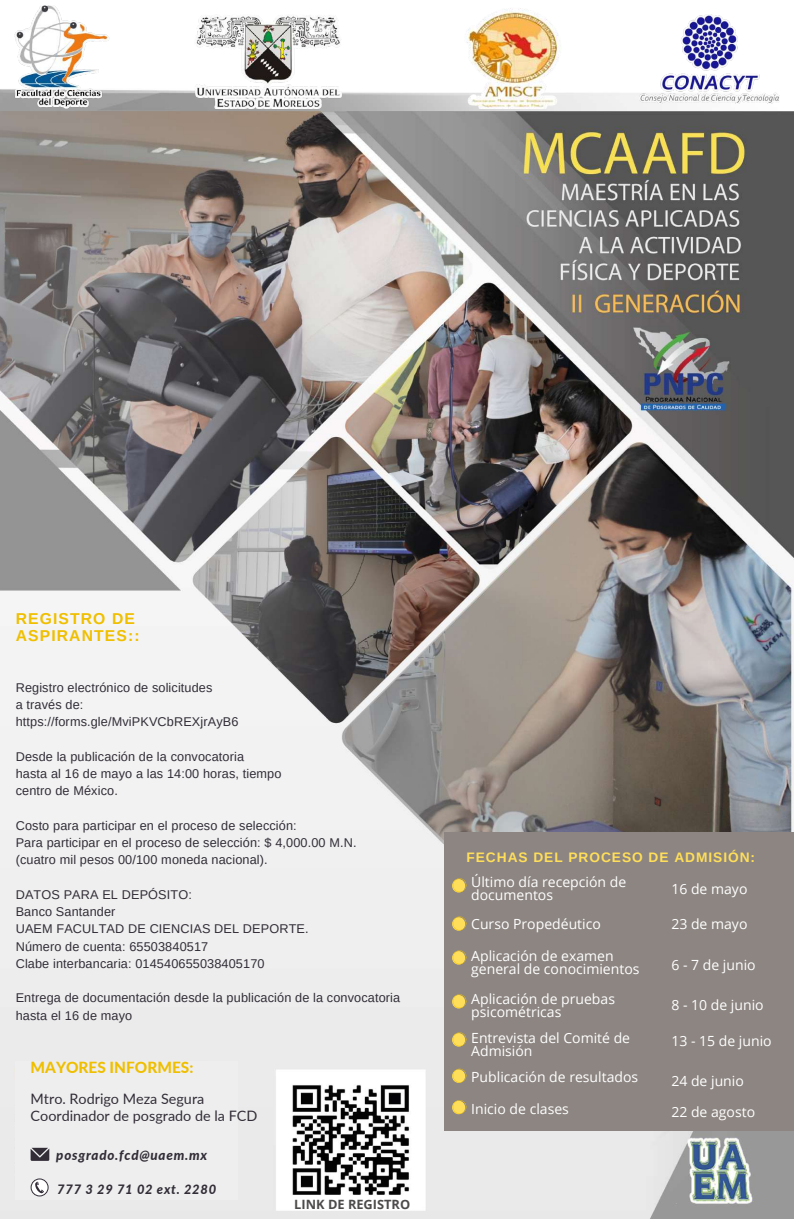
<style>
.page{position:relative;width:794px;height:1219px;background:#fff}
.page>*{position:absolute;margin:0;border:0;box-sizing:border-box;transform-origin:0 0}
.t1{font:700 15.7px/16.5px "Arimo";letter-spacing:.07em;color:#efbf00}
.t2{font:800 15.4px "Lato";color:#efbf00}
.t3{font:14.4px/16.5px "Lato";color:#322d37}
.t4{font:14px/12.8px "Open Sans";color:#fff}
.t5{font:700 13.7px "Arimo";letter-spacing:.07em;color:#ffde59}
.t6{font:italic 800 13.4px "Lato";letter-spacing:.06em;color:#322d37}
.t7{font:italic 800 12.9px "Lato";letter-spacing:.06em;color:#322d37}
.t8{font:700 12.8px "Open Sans";color:#4d4a4a}
.t9{font:12.7px/17.3px "Arimo";letter-spacing:.01em;color:#322d37}
</style>
<div class="page">
<img style="left:0;top:89px;width:794px;height:1130px">
<img style="left:194px;top:15px;width:147px;height:93px">
<img style="left:3px;top:5px;width:109px;height:103px">
<img style="left:456px;top:8px;width:113px;height:100px">
<img style="left:639px;top:14px;width:140px;height:90px">
<div style="left:16px;top:1061px;width:222px;height:139px;background:#eee"></div>
<svg style="left:31px;top:1148px;width:18px;height:13px"></svg>
<svg style="left:31px;top:1178px;width:18px;height:18px"></svg>
<svg style="left:32px;top:1179px;width:16px;height:16px"></svg>
<svg style="left:35px;top:1181px;width:9px;height:12px"></svg>
<div style="left:444px;top:832px;width:350px;height:299px;background:#8c8581"></div>
<svg style="left:452px;top:878px;width:14px;height:14px"></svg>
<svg style="left:452px;top:916px;width:14px;height:14px"></svg>
<svg style="left:452px;top:950px;width:14px;height:14px"></svg>
<svg style="left:452px;top:994px;width:14px;height:14px"></svg>
<svg style="left:452px;top:1032px;width:14px;height:14px"></svg>
<svg style="left:452px;top:1068px;width:14px;height:14px"></svg>
<svg style="left:452px;top:1100px;width:14px;height:14px"></svg>
<p class="t1" style="left:16px;top:611px;width:125px">REGISTRO DE<br>ASPIRANTES::</p>
<p class="t9" style="left:16px;top:679px;width:224px">Registro electrónico de solicitudes<br>a través de: https://forms.gle/MviPKVCbREXjrAyB6</p>
<p class="t9" style="left:16px;top:748px;width:267px">Desde la publicación de la convocatoria<br>hasta al 16 de mayo a las 14:00 horas, tiempo centro de México.</p>
<p class="t9" style="left:16px;top:817px;width:342px">Costo para participar en el proceso de selección:<br>Para participar en el proceso de selección: $ 4,000.00 M.N. (cuatro mil pesos 00/100 moneda nacional).</p>
<p class="t9" style="left:16px;top:886px;width:294px">DATOS PARA EL DEPÓSITO:<br>Banco Santander<br>UAEM FACULTAD DE CIENCIAS DEL DEPORTE.<br>Número de cuenta: 65503840517<br>Clabe interbancaria: 014540655038405170</p>
<p class="t9" style="left:16px;top:989px;width:386px">Entrega de documentación desde la publicación de la convocatoria hasta el 16 de mayo</p>
<p class="t2" style="left:31px;top:1058px;width:164px">MAYORES INFORMES:</p>
<p class="t3" style="left:31px;top:1090px;width:228px">Mtro. Rodrigo Meza Segura<br>Coordinador de posgrado de la FCD</p>
<p class="t6" style="left:56px;top:1147px;width:152px">posgrado.fcd@uaem.mx</p>
<p class="t7" style="left:57px;top:1181px;width:160px">777 3 29 71 02 ext. 2280</p>
<p class="t8" style="left:294px;top:1195px;width:117px">LINK DE REGISTRO</p>
<p class="t5" style="left:466px;top:850px;width:290px">FECHAS DEL PROCESO DE ADMISIÓN:</p>
<p class="t4" style="left:471px;top:875px;width:156px">Último día recepción de documentos</p>
<p class="t4" style="left:671px;top:882px;width:78px">16 de mayo</p>
<p class="t4" style="left:471px;top:917px;width:131px">Curso Propedéutico</p>
<p class="t4" style="left:671px;top:917px;width:78px">23 de mayo</p>
<p class="t4" style="left:471px;top:949px;width:170px">Aplicación de examen general de conocimientos</p>
<p class="t4" style="left:671px;top:958px;width:86px">6 - 7 de junio</p>
<p class="t4" style="left:471px;top:992px;width:145px">Aplicación de pruebas psicométricas</p>
<p class="t4" style="left:671px;top:998px;width:94px">8 - 10 de junio</p>
<p class="t4" style="left:471px;top:1031px;width:160px">Entrevista del Comité de<br>Admisión</p>
<p class="t4" style="left:671px;top:1034px;width:102px">13 - 15 de junio</p>
<p class="t4" style="left:471px;top:1070px;width:168px">Publicación de resultados</p>
<p class="t4" style="left:671px;top:1073px;width:74px">24 de junio</p>
<p class="t4" style="left:471px;top:1102px;width:99px">Inicio de clases</p>
<p class="t4" style="left:671px;top:1105px;width:85px">22 de agosto</p>
</div>
